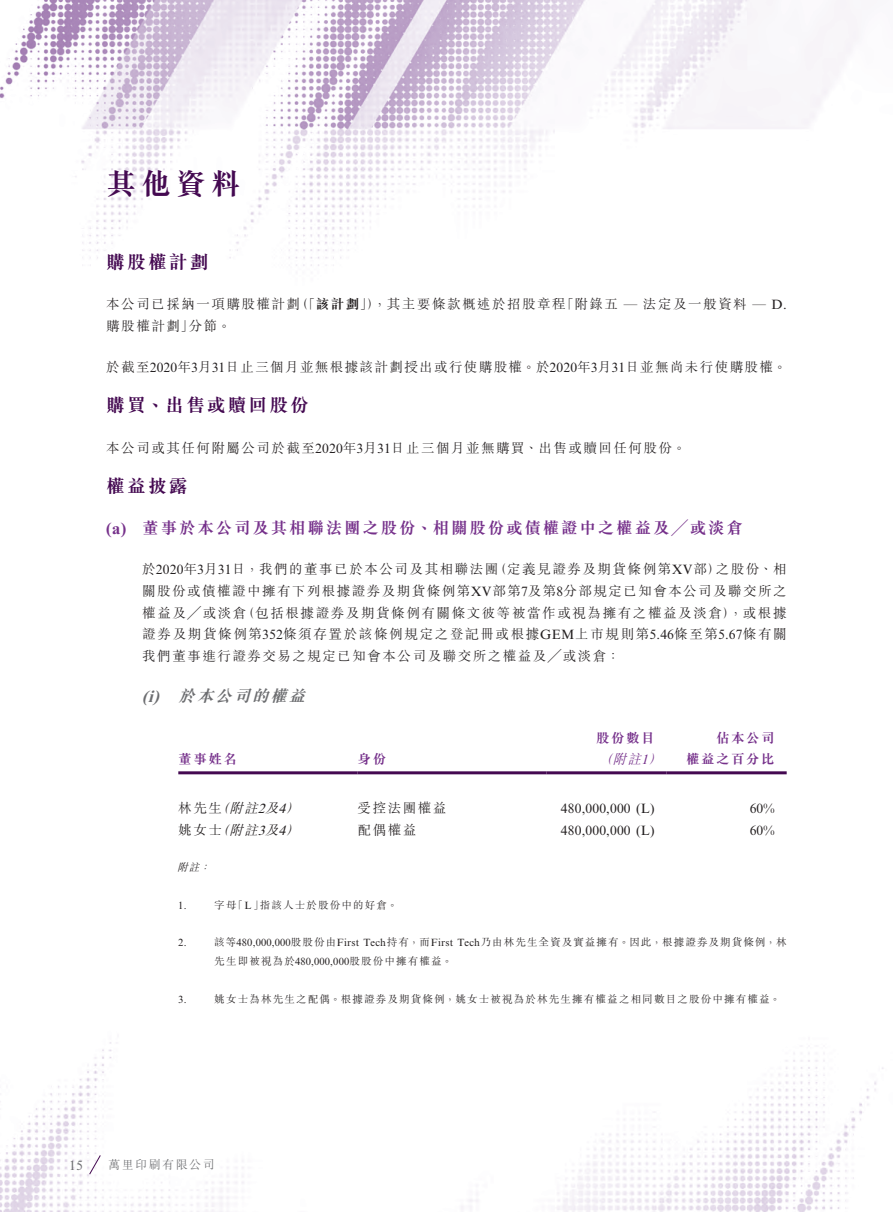
<style>
.page{position:relative;width:893px;height:1212px;background:#fff}
.page>*{position:absolute;margin:0;border:0;box-sizing:border-box;transform-origin:0 0}
.t1{font:700 30px "M Sung HK";color:#440951}
._03_H1{font:700 18.75px "M Sung HK";letter-spacing:.11em;color:#440951}
._04___H2{font:700 16.5px "M Sung HK";letter-spacing:.115em;color:#76318b}
._05_____H3{font:italic 700 16.5px "M Sung HK";color:#6c6d70}
._12___P2{font:300 13.5px/21.8px "M Sung HK";letter-spacing:.115em;color:#231f20;text-align:justify}
._01_Body_Text{font:300 13.5px/21.8px "M Sung HK";letter-spacing:.11em;color:#231f20}
._01_Body_Text-2{font:13.5px "Times New Roman MT Std";letter-spacing:.01em;color:#231f20}
._01_Body_Text-3{font:700 13.5px/21.8px "M Sung HK";letter-spacing:.115em;color:#76318b}
._15_Table_Stub{font:italic 300 13.5px "M Sung HK";color:#231f20}
._15_Table_Stub-2{font:300 13.5px "M Sung HK";letter-spacing:.115em;color:#231f20}
._15_Table_Stub-3{font:700 13.5px "M Sung HK";color:#76318b}
.t2{font:13.5px "Times New Roman MT Std";color:#6c6d70}
.t3{font:300 12px "M Sung HK";letter-spacing:.125em;color:#6c6d70}
._23_______IN4__Note{font:300 10.5px/18.8px "M Sung HK";letter-spacing:.11em;color:#231f20}
._23_______IN4__Note-2{font:10.5px "Times New Roman MT Std";color:#231f20}
._23_______IN4__Note-3{font:italic 300 10.5px "M Sung HK";color:#231f20}
.s1{font-weight:700}
.s2{font-family:"Times New Roman MT Std";font-weight:400}
.s3{font-family:"Times New Roman MT Std"}
.s4{font-weight:300;font-style:italic}
.s5{font-family:"Times New Roman MT Std";font-weight:400;font-style:italic}
.s6{font-style:normal}
</style>
<div class="page">
<img style="left:0;top:0;width:884px;height:1212px">
<svg style="left:89px;top:1154px;width:12px;height:21px"></svg>
<hr style="left:178px;top:771px;width:180px;height:3px;background:#440951">
<hr style="left:358px;top:771px;width:189px;height:3px;background:#440951">
<hr style="left:547px;top:771px;width:120px;height:3px;background:#440951">
<hr style="left:667px;top:771px;width:120px;height:3px;background:#440951">
<h1 class="t1" style="left:106px;top:169px;width:136px">其他資料</h1>
<p class="_03_H1" style="left:106px;top:253px;width:104px">購股權計劃</p>
<p class="_01_Body_Text" style="left:106px;top:293px;width:682px">本公司已採納一項購股權計劃（「<span class="s1">該計劃</span>」），其主要條款概述於招股章程「附錄五 <span class="s2">—</span> 法定及一般資料 <span class="s2">— D.</span>購股權計劃」分節。</p>
<p class="_01_Body_Text" style="left:106px;top:355px;width:682px">於截至<span class="s2">2020</span>年<span class="s2">3</span>月<span class="s2">31</span>日止三個月並無根據該計劃授出或行使購股權。於<span class="s2">2020</span>年<span class="s2">3</span>月<span class="s2">31</span>日並無尚未行使購股權。</p>
<p class="_03_H1" style="left:106px;top:396px;width:204px">購買、出售或贖回股份</p>
<p class="_01_Body_Text" style="left:106px;top:436px;width:581px">本公司或其任何附屬公司於截至<span class="s2">2020</span>年<span class="s2">3</span>月<span class="s2">31</span>日止三個月並無購買、出售或贖回任何股份。</p>
<p class="_03_H1" style="left:106px;top:477px;width:83px">權益披露</p>
<p class="_04___H2" style="left:106px;top:519px;width:638px"><span class="s3">(a)</span> 董事於本公司及其相聯法團之股份、相關股份或債權證中之權益及╱或淡倉</p>
<p class="_12___P2" style="left:142px;top:557px;width:646px">於<span class="s2">2020</span>年<span class="s2">3</span>月<span class="s2">31</span>日，我們的董事已於本公司及其相聯法團（定義見證券及期貨條例第<span class="s2">XV</span>部）之股份、相關股份或債權證中擁有下列根據證券及期貨條例第<span class="s2">XV</span>部第<span class="s2">7</span>及第<span class="s2">8</span>分部規定已知會本公司及聯交所之權益及╱或淡倉（包括根據證券及期貨條例有關條文彼等被當作或視為擁有之權益及淡倉），或根據證券及期貨條例第<span class="s2">352</span>條須存置於該條例規定之登記冊或根據<span class="s2">GEM</span>上市規則第<span class="s2">5.46</span>條至第<span class="s2">5.67</span>條有關我們董事進行證券交易之規定已知會本公司及聯交所之權益及╱或淡倉：</p>
<p class="_05_____H3" style="left:142px;top:687px;width:168px"><span class="s3">(i)</span> 於本公司的權益</p>
<p class="_15_Table_Stub-3" style="left:178px;top:752px;width:60px">董事姓名</p>
<p class="_01_Body_Text-3" style="left:358px;top:748px;width:30px">身份</p>
<p class="_01_Body_Text-3" style="left:596px;top:726px;width:72px">股份數目<span class="s4">（附註</span><span class="s5">1</span><span class="s4">）</span></p>
<p class="_01_Body_Text-3" style="left:686px;top:726px;width:90px;text-align:right">佔本公司<br>權益之百分比</p>
<p class="_15_Table_Stub" style="left:178px;top:799px;width:127px"><span class="s6">林先生</span>（附註<span class="s2">2</span>及<span class="s2">4</span>）</p>
<p class="_15_Table_Stub-2" style="left:358px;top:799px;width:90px">受控法團權益</p>
<p class="_01_Body_Text-2" style="left:561px;top:801px;width:95px">480,000,000 (L)</p>
<p class="_01_Body_Text-2" style="left:750px;top:801px;width:26px">60%</p>
<p class="_15_Table_Stub" style="left:178px;top:820px;width:127px"><span class="s6">姚女士</span>（附註<span class="s2">3</span>及<span class="s2">4</span>）</p>
<p class="_15_Table_Stub-2" style="left:358px;top:820px;width:60px">配偶權益</p>
<p class="_01_Body_Text-2" style="left:561px;top:822px;width:95px">480,000,000 (L)</p>
<p class="_01_Body_Text-2" style="left:750px;top:822px;width:26px">60%</p>
<p class="_23_______IN4__Note-3" style="left:177px;top:860px;width:38px">附註：</p>
<p class="_23_______IN4__Note-2" style="left:178px;top:899px;width:10px">1.</p>
<p class="_23_______IN4__Note" style="left:214px;top:895px;width:185px">字母「<span class="s2">L</span>」指該人士於股份中的好倉。</p>
<p class="_23_______IN4__Note-2" style="left:178px;top:937px;width:10px">2.</p>
<p class="_23_______IN4__Note" style="left:214px;top:932px;width:574px">該等<span class="s2">480,000,000</span>股股份由<span class="s2">First Tech</span>持有，而<span class="s2">First Tech</span>乃由林先生全資及實益擁有。因此，根據證券及期貨條例，林先生即被視為於<span class="s2">480,000,000</span>股股份中擁有權益。</p>
<p class="_23_______IN4__Note-2" style="left:178px;top:993px;width:10px">3.</p>
<p class="_23_______IN4__Note" style="left:214px;top:989px;width:567px">姚女士為林先生之配偶。根據證券及期貨條例，姚女士被視為於林先生擁有權益之相同數目之股份中擁有權益。</p>
<p class="t2" style="left:69px;top:1157px;width:15px">15</p>
<p class="t3" style="left:108px;top:1156px;width:108px">萬里印刷有限公司</p>
</div>
